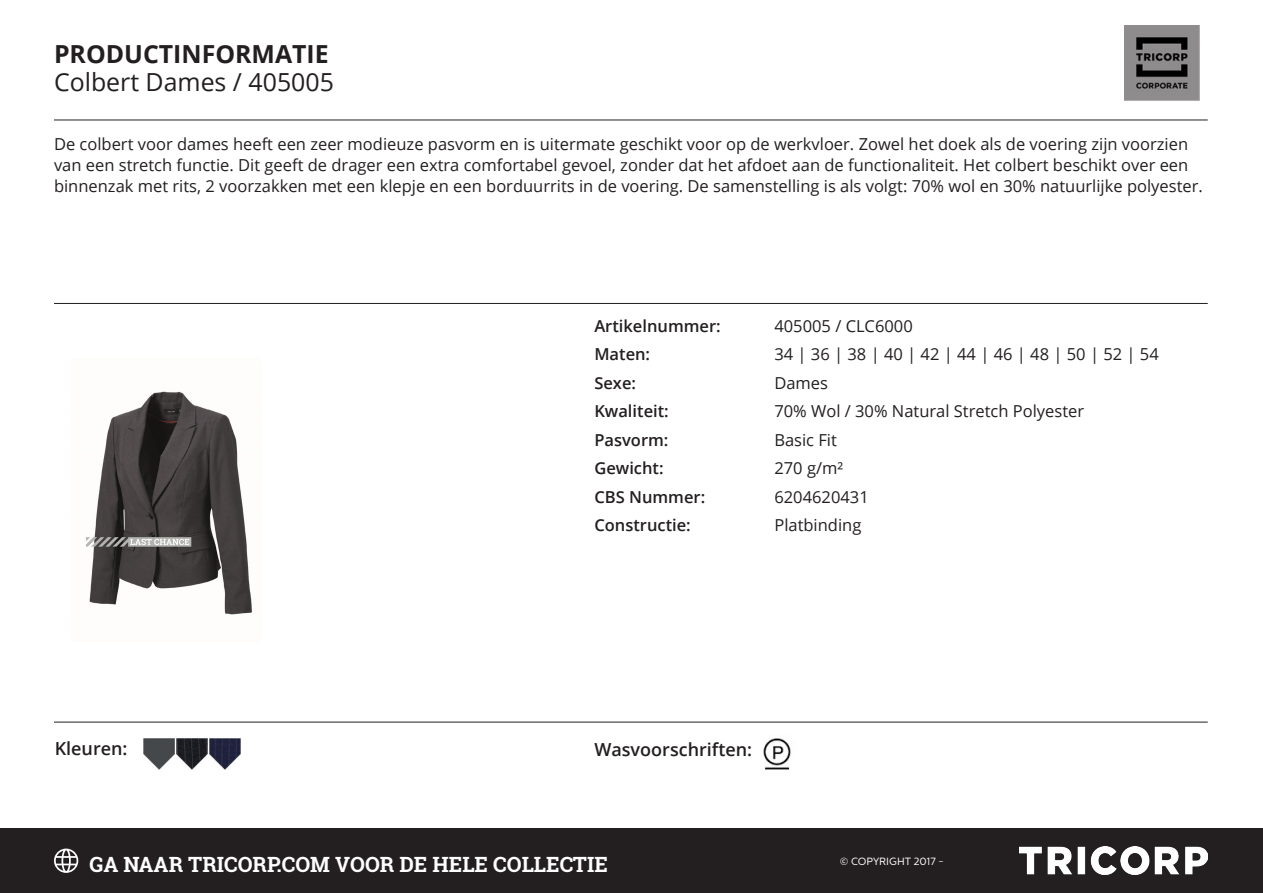
<style>
.page{position:relative;width:1263px;height:893px;background:#fff}
.page>*{position:absolute;margin:0;border:0;box-sizing:border-box;transform-origin:0 0}
.t1{font:24.9px "Open Sans";color:#231f20}
.t2{font:700 24.9px "Open Sans";color:#231f20}
.t3{font:700 21px "Roboto Slab";color:#fff}
.t4{font:600 18px "Open Sans";color:#231f20}
.Kenmerken{font:16.5px/21px "Open Sans";color:#231f20}
.Kenmerk{font:16.5px "Open Sans";color:#231f20}
.Kenmerk-2{font:600 16.5px "Open Sans";color:#231f20}
.t5{font:10.5px "Centrale Sans";color:#fff}
</style>
<div class="page">
<img style="left:1124px;top:26px;width:75px;height:74px">
<img style="left:86px;top:391px;width:166px;height:224px">
<img style="left:763px;top:738px;width:28px;height:32px">
<img style="left:143px;top:738px;width:31px;height:31px">
<img style="left:176px;top:738px;width:31px;height:31px">
<img style="left:209px;top:738px;width:31px;height:31px">
<hr style="left:54px;top:120px;width:1154px;height:1px;background:#231f20">
<hr style="left:54px;top:303px;width:1154px;height:1px;background:#231f20">
<hr style="left:54px;top:722px;width:1154px;height:1px;background:#231f20">
<div style="left:0;top:828px;width:1263px;height:65px;background:#231f20"></div>
<svg style="left:54px;top:849px;width:24px;height:24px"></svg>
<img style="left:1020px;top:847px;width:188px;height:28px">
<p class="t2" style="left:54px;top:36px;width:276px">PRODUCTINFORMATIE</p>
<p class="t1" style="left:54px;top:65px;width:281px">Colbert Dames / 405005</p>
<p class="Kenmerken" style="left:54px;top:133px;width:1150px">De colbert voor dames heeft een zeer modieuze pasvorm en is uitermate geschikt voor op de werkvloer. Zowel het doek als de voering zijn voorzien van een stretch functie. Dit geeft de drager een extra comfortabel gevoel, zonder dat het afdoet aan de functionaliteit. Het colbert beschikt over een binnenzak met rits, 2 voorzakken met een klepje en een borduurrits in de voering. De samenstelling is als volgt: 70% wol en 30% natuurlijke polyester.</p>
<p class="t4" style="left:55px;top:736px;width:74px">Kleuren:</p>
<p class="Kenmerk-2" style="left:594px;top:314px;width:128px">Artikelnummer:</p>
<p class="Kenmerk" style="left:774px;top:314px;width:140px">405005 / CLC6000</p>
<p class="Kenmerk-2" style="left:594px;top:343px;width:57px">Maten:</p>
<p class="Kenmerk" style="left:774px;top:343px;width:386px">34 | 36 | 38 | 40 | 42 | 44 | 46 | 48 | 50 | 52 | 54</p>
<p class="Kenmerk-2" style="left:594px;top:371px;width:43px">Sexe:</p>
<p class="Kenmerk" style="left:774px;top:371px;width:55px">Dames</p>
<p class="Kenmerk-2" style="left:594px;top:400px;width:76px">Kwaliteit:</p>
<p class="Kenmerk" style="left:774px;top:400px;width:311px">70% Wol / 30% Natural Stretch Polyester</p>
<p class="Kenmerk-2" style="left:594px;top:428px;width:76px">Pasvorm:</p>
<p class="Kenmerk" style="left:774px;top:428px;width:64px">Basic Fit</p>
<p class="Kenmerk-2" style="left:594px;top:457px;width:71px">Gewicht:</p>
<p class="Kenmerk" style="left:774px;top:457px;width:70px">270 g/m²</p>
<p class="Kenmerk-2" style="left:594px;top:485px;width:112px">CBS Nummer:</p>
<p class="Kenmerk" style="left:774px;top:485px;width:96px">6204620431</p>
<p class="Kenmerk-2" style="left:594px;top:514px;width:98px">Constructie:</p>
<p class="Kenmerk" style="left:774px;top:514px;width:88px">Platbinding</p>
<p class="t4" style="left:594px;top:737px;width:159px">Wasvoorschriften:</p>
<p class="t3" style="left:90px;top:850px;width:520px">GA NAAR TRICORP.COM VOOR DE HELE COLLECTIE</p>
<p class="t5" style="left:840px;top:855px;width:106px">© COPYRIGHT 2017 -</p>
</div>
